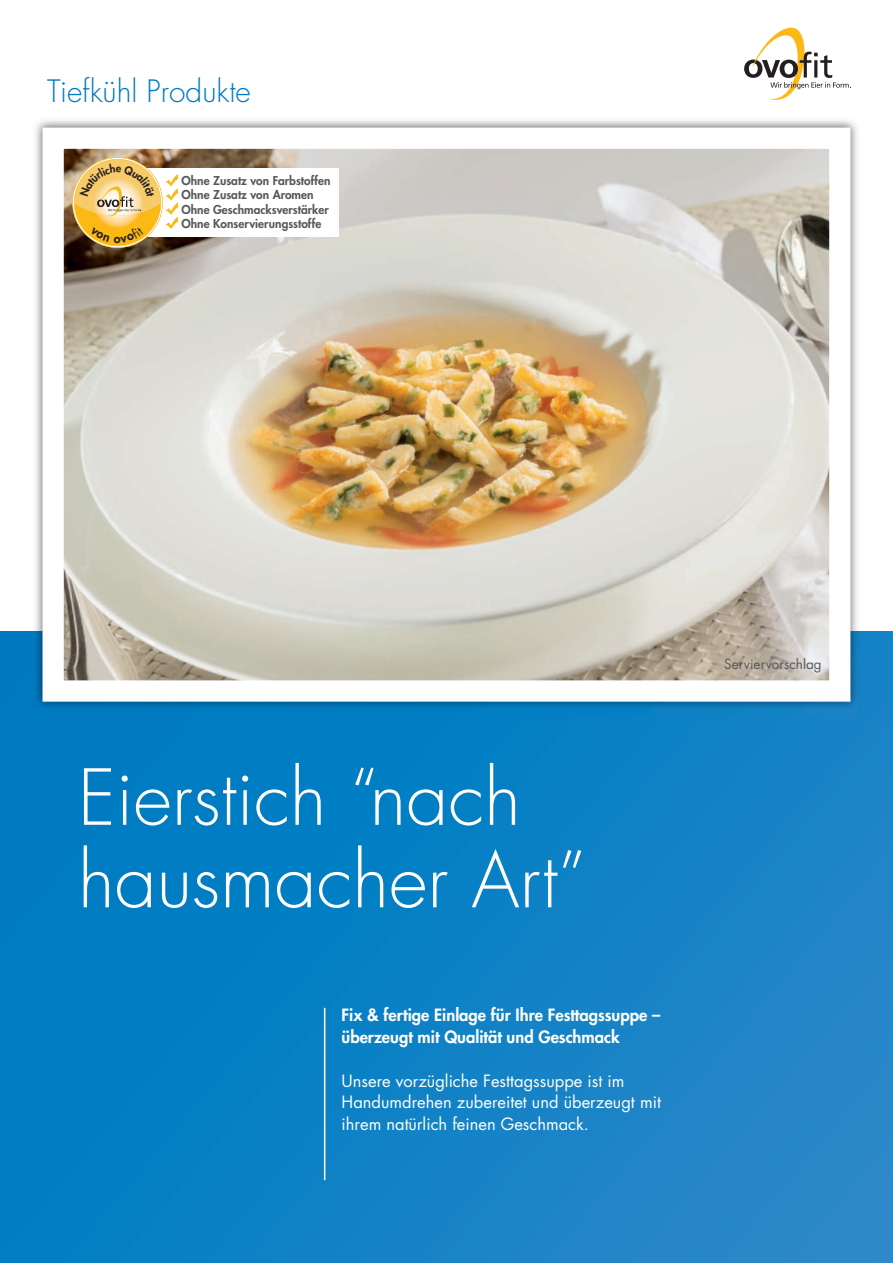
<style>
.page{position:relative;width:893px;height:1263px;background:#fff}
.page>*{position:absolute;margin:0;border:0;box-sizing:border-box;transform-origin:0 0}
.t1{font:300 75px/82.5px "Futura";color:#fff}
.t2{font:300 30px "Futura";color:#0078c0}
.t3{font:16.5px/21.6px "Futura";color:#fff}
.t4{font:800 16.5px/22.5px "Futura";color:#fff}
.t5{font:13.5px "Futura";color:#57585a}
.t6{font:800 11.85px/14.2px "Futura";color:#57585a}
</style>
<div class="page">
<div style="left:0;top:631px;width:893px;height:632px;background:linear-gradient(to right,#007cc2,#2386c8)"></div>
<img style="left:30px;top:120px;width:833px;height:595px">
<img style="left:65px;top:150px;width:763px;height:530px">
<hr style="left:324px;top:1008px;width:1px;height:172px;background:#fff">
<div style="left:116px;top:168px;width:222px;height:69px;background:#fff"></div>
<svg style="left:744px;top:28px;width:107px;height:72px"></svg>
<svg style="left:72px;top:157px;width:106px;height:91px"></svg>
<h2 class="t2" style="left:47px;top:77px;width:205px">Tiefkühl Produkte</h2>
<p class="t6" style="left:182px;top:174px;width:151px">Ohne Zusatz von Farbstoffen<br>Ohne Zusatz von Aromen<br>Ohne Geschmacksverstärker<br>Ohne Konservierungsstoffe</p>
<h1 class="t1" style="left:78px;top:762px;width:510px">Eierstich “nach hausmacher Art”</h1>
<p class="t4" style="left:342px;top:1004px;width:320px">Fix &amp; fertige Einlage für Ihre Festtagssuppe – überzeugt mit Qualität und Geschmack</p>
<p class="t3" style="left:342px;top:1071px;width:321px">Unsere vorzügliche Festtagssuppe ist im<br>Handumdrehen zubereitet und überzeugt mit ihrem natürlich feinen Geschmack.</p>
<p class="t5" style="left:724px;top:658px;width:99px">Serviervorschlag</p>
</div>
